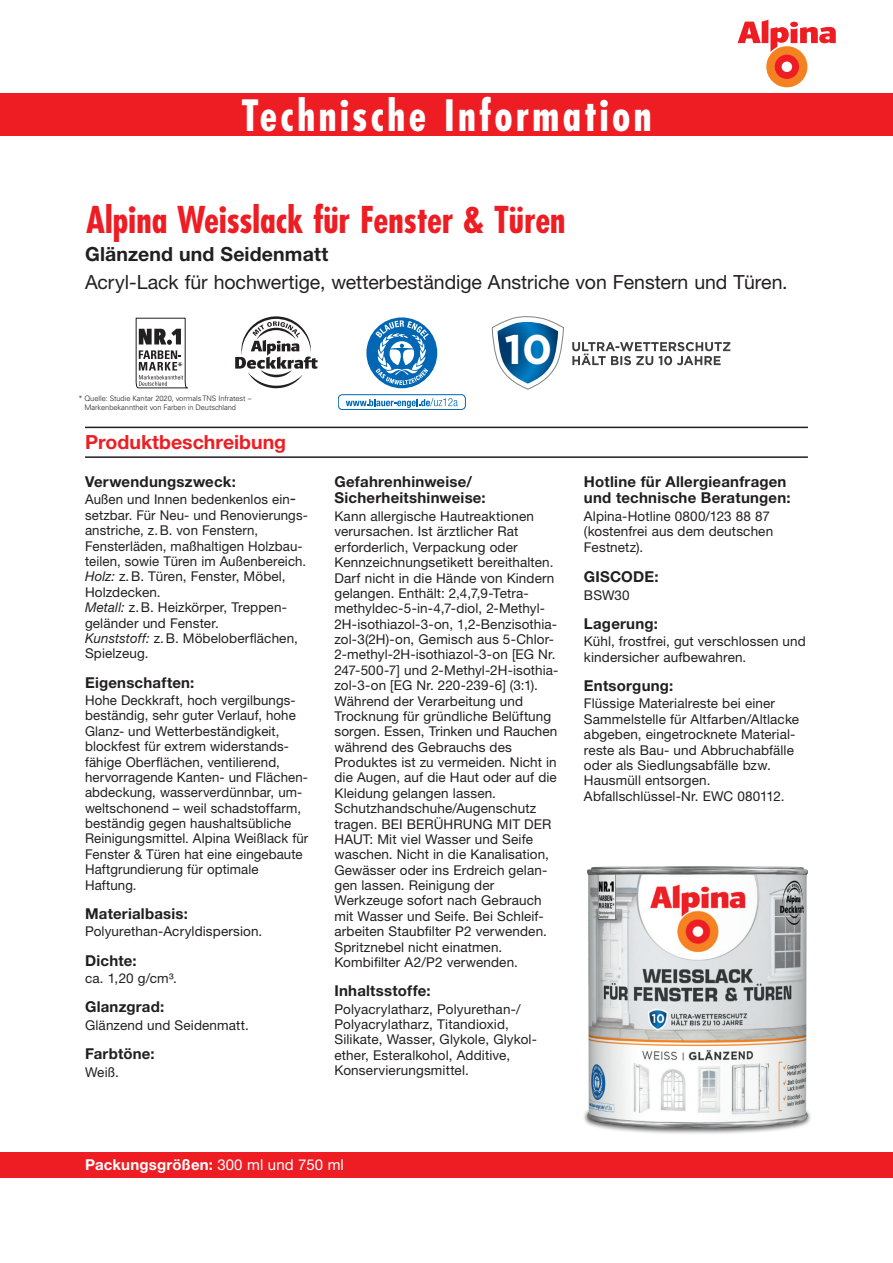
<style>
.page{position:relative;width:893px;height:1263px;background:#fff}
.page>*{position:absolute;margin:0;border:0;box-sizing:border-box;transform-origin:0 0}
.t1{font:700 condensed 42px "Futura LT";letter-spacing:.075em;color:#fff}
.t2{font:700 41.4px "Gotham";color:#fff}
._1_Headline{font:700 condensed 36px "Futura LT";color:#ee1d23}
.Produkbeschreibung{font:19.5px "Helvetica Neue LT Std";letter-spacing:-.005em;color:#231f20}
._2_Headline{font:700 19.5px "Helvetica Neue LT Std";letter-spacing:.005em;color:#231f20}
._4_Headline{font:700 19.5px "Helvetica Neue LT Std";color:#ee1d23}
.Textheadline{font:700 15px/16.5px "Helvetica Neue LT Std";letter-spacing:.015em;color:#231f20}
._007_Copytext{font:700 15px/16.5px "Helvetica Neue LT Std";letter-spacing:.015em;color:#231f20}
.Text{font:700 15px "Helvetica Neue LT Std";letter-spacing:.01em;color:#fff}
.Text-2{font:13.5px/15.3px "Helvetica Neue LT Std";letter-spacing:.01em;color:#231f20}
._007_Copytext-2{font:13.5px/15.3px "Helvetica Neue LT Std";letter-spacing:.01em;color:#231f20}
.t3{font:300 7.5px/9px "Univers LT Std";letter-spacing:-.01em;color:#231f20}
.s1{font-style:italic}
.s2{font-weight:400}
</style>
<div class="page">
<div style="left:0;top:1152px;width:893px;height:26px;background:#ee1d23"></div>
<div style="left:0;top:94px;width:893px;height:42px;background:#ee1d23"></div>
<div style="left:766px;top:46px;width:41px;height:41px;background:#f58220;border-radius:50%"></div>
<div style="left:775px;top:55px;width:24px;height:24px;background:#ee1d23;border-radius:50%"></div>
<div style="left:782px;top:62px;width:10px;height:10px;background:#fff;border-radius:50%"></div>
<svg style="left:738px;top:19px;width:98px;height:33px"></svg>
<svg style="left:366px;top:317px;width:71px;height:71px"></svg>
<div style="left:338px;top:394px;width:128px;height:16px;border:1px solid #0166b3;border-radius:4px"></div>
<svg style="left:346px;top:398px;width:112px;height:10px"></svg>
<svg style="left:136px;top:318px;width:52px;height:70px"></svg>
<svg style="left:492px;top:316px;width:72px;height:74px"></svg>
<svg style="left:572px;top:342px;width:158px;height:23px"></svg>
<hr style="left:85px;top:456px;width:723px;height:2px;background:#231f20">
<hr style="left:85px;top:427px;width:723px;height:1px;background:#231f20">
<div style="left:583px;top:1109px;width:229px;height:25px;background:#231f20;opacity:.75"></div>
<img style="left:587px;top:866px;width:221px;height:262px">
<svg style="left:235px;top:316px;width:83px;height:72px"></svg>
<p class="t1" style="left:241px;top:90px;width:412px">Technische Information</p>
<p class="_1_Headline" style="left:86px;top:197px;width:481px">Alpina Weisslack für Fenster &amp; Türen</p>
<p class="_2_Headline" style="left:85px;top:242px;width:245px">Glänzend und Seidenmatt</p>
<p class="Produkbeschreibung" style="left:85px;top:271px;width:704px">Acryl-Lack für hochwertige, wetterbeständige Anstriche von Fenstern und Türen.</p>
<p class="t3" style="left:85px;top:394px;width:168px;text-indent:-6px">* Quelle: Studie Kantar 2020, vormals TNS Infratest –<br>Markenbekanntheit von Farben in Deutschland</p>
<p class="_4_Headline" style="left:85px;top:430px;width:203px">Produktbeschreibung</p>
<p class="Textheadline" style="left:85px;top:473px;width:152px">Verwendungszweck:</p>
<p class="Text-2" style="left:85px;top:492px;width:224px">Außen und Innen bedenkenlos ein&shy;setzbar. Für Neu- und Renovierungs&shy;anstriche, z.B. von Fenstern,<br>Fensterläden, maßhaltigen Holzbau&shy;teilen, sowie Türen im Außenbereich.<br><span class="s1">Holz:</span> z.B. Türen, Fenster, Möbel,<br>Holzdecken.<br><span class="s1">Metall:</span> z.B. Heizkörper, Treppen&shy;geländer und Fenster.<br><span class="s1">Kunststoff:</span> z.B. Möbeloberflächen,<br>Spielzeug.</p>
<p class="Textheadline" style="left:85px;top:674px;width:111px">Eigenschaften:</p>
<p class="Text-2" style="left:85px;top:692px;width:225px">Hohe Deckkraft, hoch vergilbungs&shy;beständig, sehr guter Verlauf, hohe Glanz- und Wetterbeständigkeit, blockfest für extrem widerstands&shy;fähige Oberflächen, ventilierend, hervorragende Kanten- und Flächen&shy;abdeckung, wasserverdünnbar, um&shy;weltschonend – weil schadstoffarm, beständig gegen haushaltsübliche Reinigungsmittel. Alpina Weißlack für Fenster &amp; Türen hat eine eingebaute Haftgrundierung für optimale Haftung.</p>
<p class="Textheadline" style="left:85px;top:905px;width:104px">Materialbasis:</p>
<p class="Text-2" style="left:85px;top:924px;width:179px">Polyurethan-Acryldispersion.</p>
<p class="Textheadline" style="left:85px;top:952px;width:53px">Dichte:</p>
<p class="Text-2" style="left:85px;top:970px;width:93px">ca. 1,20 g/cm³.</p>
<p class="Textheadline" style="left:85px;top:998px;width:81px">Glanzgrad:</p>
<p class="Text-2" style="left:85px;top:1017px;width:165px">Glänzend und Seidenmatt.</p>
<p class="Textheadline" style="left:85px;top:1045px;width:71px">Farbtöne:</p>
<p class="Text-2" style="left:85px;top:1064px;width:35px">Weiß.</p>
<h2 class="t2" style="left:505px;top:322px;width:49px">10</h2>
<p class="Textheadline" style="left:334px;top:473px;width:153px">Gefahrenhinweise/<br>Sicherheitshinweise:</p>
<p class="Text-2" style="left:334px;top:508px;width:224px">Kann allergische Hautreaktionen verursachen. Ist ärztlicher Rat erforderlich, Verpackung oder Kennzeichnungsetikett bereithalten.<br>Darf nicht in die Hände von Kindern gelangen. Enthält: 2,4,7,9-Tetra&shy;methyldec-5-in-4,7-diol, 2-Methyl-2H-isothiazol-3-on, 1,2-Benzisothia&shy;zol-3(2H)-on, Gemisch aus 5-Chlor-2-methyl-2H-isothiazol-3-on [EG Nr.<br>247-500-7] und 2-Methyl-2H-isothia&shy;zol-3-on [EG Nr. 220-239-6] (3:1).<br>Während der Verarbeitung und Trocknung für gründliche Belüftung sorgen. Essen, Trinken und Rauchen während des Gebrauchs des Produktes ist zu vermeiden. Nicht in die Augen, auf die Haut oder auf die Kleidung gelangen lassen.<br>Schutzhandschuhe/Augenschutz tragen. BEI BERÜHRUNG MIT DER HAUT: Mit viel Wasser und Seife waschen. Nicht in die Kanalisation, Gewässer oder ins Erdreich gelan&shy;gen lassen. Reinigung der Werkzeuge sofort nach Gebrauch mit Wasser und Seife. Bei Schleif&shy;arbeiten Staubfilter P2 verwenden.<br>Spritznebel nicht einatmen.<br>Kombifilter A2/P2 verwenden.</p>
<p class="Textheadline" style="left:334px;top:982px;width:98px">Inhaltsstoffe:</p>
<p class="Text-2" style="left:334px;top:1001px;width:203px">Polyacrylatharz, Polyurethan-/<br>Polyacrylatharz, Titandioxid,<br>Silikate, Wasser, Glykole, Glykol&shy;ether, Esteralkohol, Additive,<br>Konservierungsmittel.</p>
<p class="_007_Copytext" style="left:584px;top:473px;width:208px">Hotline für Allergieanfragen und technische Beratungen:</p>
<p class="_007_Copytext-2" style="left:584px;top:508px;width:191px">Alpina-Hotline 0800/123 88 87 (kostenfrei aus dem deutschen<br>Festnetz).</p>
<p class="Textheadline" style="left:584px;top:568px;width:76px">GISCODE:</p>
<p class="Text-2" style="left:584px;top:587px;width:47px">BSW30</p>
<p class="Textheadline" style="left:584px;top:615px;width:75px">Lagerung:</p>
<p class="Text-2" style="left:584px;top:634px;width:223px">Kühl, frostfrei, gut verschlossen und kindersicher aufbewahren.</p>
<p class="Textheadline" style="left:584px;top:677px;width:91px">Entsorgung:</p>
<p class="_007_Copytext-2" style="left:584px;top:696px;width:217px">Flüssige Materialreste bei einer Sammelstelle für Altfarben/Altlacke abgeben, eingetrocknete Material&shy;reste als Bau- und Abbruchabfälle oder als Siedlungsabfälle bzw.<br>Hausmüll entsorgen.<br>Abfallschlüssel-Nr. EWC 080112.</p>
<p class="Text" style="left:85px;top:1155px;width:260px">Packungsgrößen: <span class="s2">300 ml und 750 ml</span></p>
</div>
